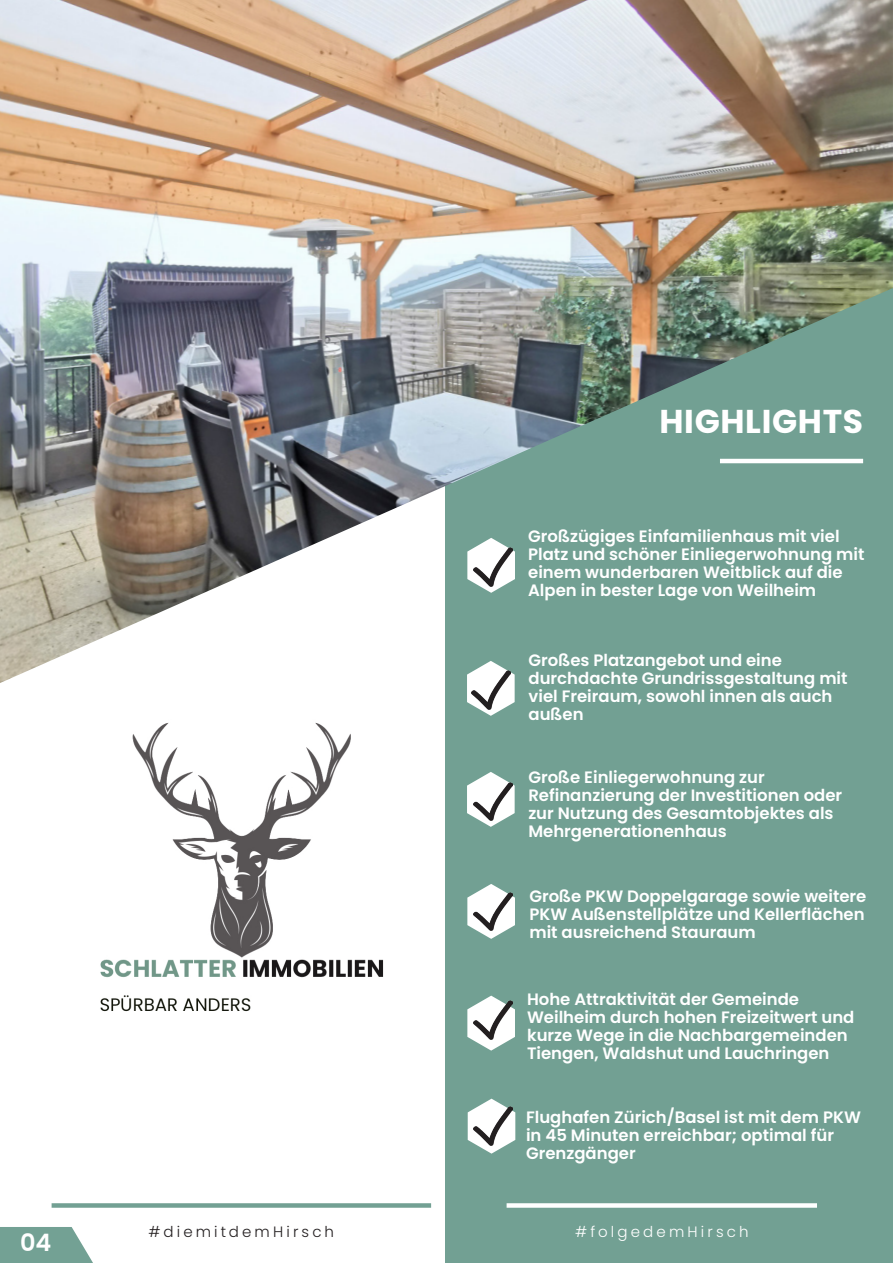
<style>
.page{position:relative;width:893px;height:1263px;background:#fff}
.page>*{position:absolute;margin:0;border:0;box-sizing:border-box;transform-origin:0 0}
.t1{font:700 33px "Poppins";letter-spacing:.02em;color:#fff}
.t2{font:600 24px "Poppins";color:#fff}
.t3{font:600 16.5px/18px "Poppins";color:#fff}
.t4{font:300 15px "Poppins";letter-spacing:.21em;color:#231f20}
.t5{font:300 15px "Poppins";letter-spacing:.21em;color:#fff}
</style>
<div class="page">
<div style="left:445px;top:266px;width:448px;height:997px;background:#72a093"></div>
<svg style="left:467px;top:683px;width:48px;height:33px"></svg>
<div style="left:52px;top:1203px;width:379px;height:5px;background:#72a093"></div>
<div style="left:507px;top:1203px;width:310px;height:5px;background:#fff"></div>
<svg style="left:467px;top:772px;width:48px;height:55px"></svg>
<svg style="left:467px;top:884px;width:48px;height:55px"></svg>
<svg style="left:467px;top:996px;width:48px;height:54px"></svg>
<svg style="left:468px;top:1099px;width:47px;height:55px"></svg>
<img style="left:0;top:0;width:892px;height:683px">
<svg style="left:892px;top:0;width:1px;height:288px"></svg>
<img style="left:474px;top:548px;width:38px;height:38px">
<img style="left:471px;top:671px;width:39px;height:38px">
<img style="left:474px;top:782px;width:38px;height:39px">
<img style="left:474px;top:892px;width:38px;height:39px">
<img style="left:474px;top:1001px;width:38px;height:38px">
<img style="left:474px;top:1107px;width:38px;height:38px">
<svg style="left:0;top:1227px;width:93px;height:36px;background:#82aba0"></svg>
<img style="left:100px;top:722px;width:284px;height:290px">
<p class="t2" style="left:20px;top:1228px;width:33px">04</p>
<p class="t1" style="left:659px;top:403px;width:205px">HIGHLIGHTS</p>
<p class="t3" style="left:528px;top:528px;width:338px">Großzügiges Einfamilienhaus mit viel Platz und schöner Einliegerwohnung mit einem wunderbaren Weitblick auf die Alpen in bester Lage von Weilheim</p>
<p class="t3" style="left:528px;top:651px;width:321px">Großes Platzangebot und eine durchdachte Grundrissgestaltung mit viel Freiraum, sowohl innen als auch außen</p>
<p class="t3" style="left:528px;top:768px;width:315px">Große Einliegerwohnung zur<br>Refinanzierung der Investitionen oder zur Nutzung des Gesamtobjektes als<br>Mehrgenerationenhaus</p>
<p class="t3" style="left:529px;top:887px;width:339px;text-align:justify">Große PKW Doppelgarage sowie weitere PKW Außenstellplätze und Kellerflächen mit ausreichend Stauraum</p>
<p class="t3" style="left:527px;top:990px;width:329px">Hohe Attraktivität der Gemeinde Weilheim durch hohen Freizeitwert und kurze Wege in die Nachbargemeinden Tiengen, Waldshut und Lauchringen</p>
<p class="t3" style="left:526px;top:1108px;width:336px">Flughafen Zürich/Basel ist mit dem PKW in 45 Minuten erreichbar; optimal für<br>Grenzgänger</p>
<p class="t4" style="left:149px;top:1223px;width:187px">#diemitdemHirsch</p>
<p class="t5" style="left:575px;top:1223px;width:175px">#folgedemHirsch</p>
</div>
